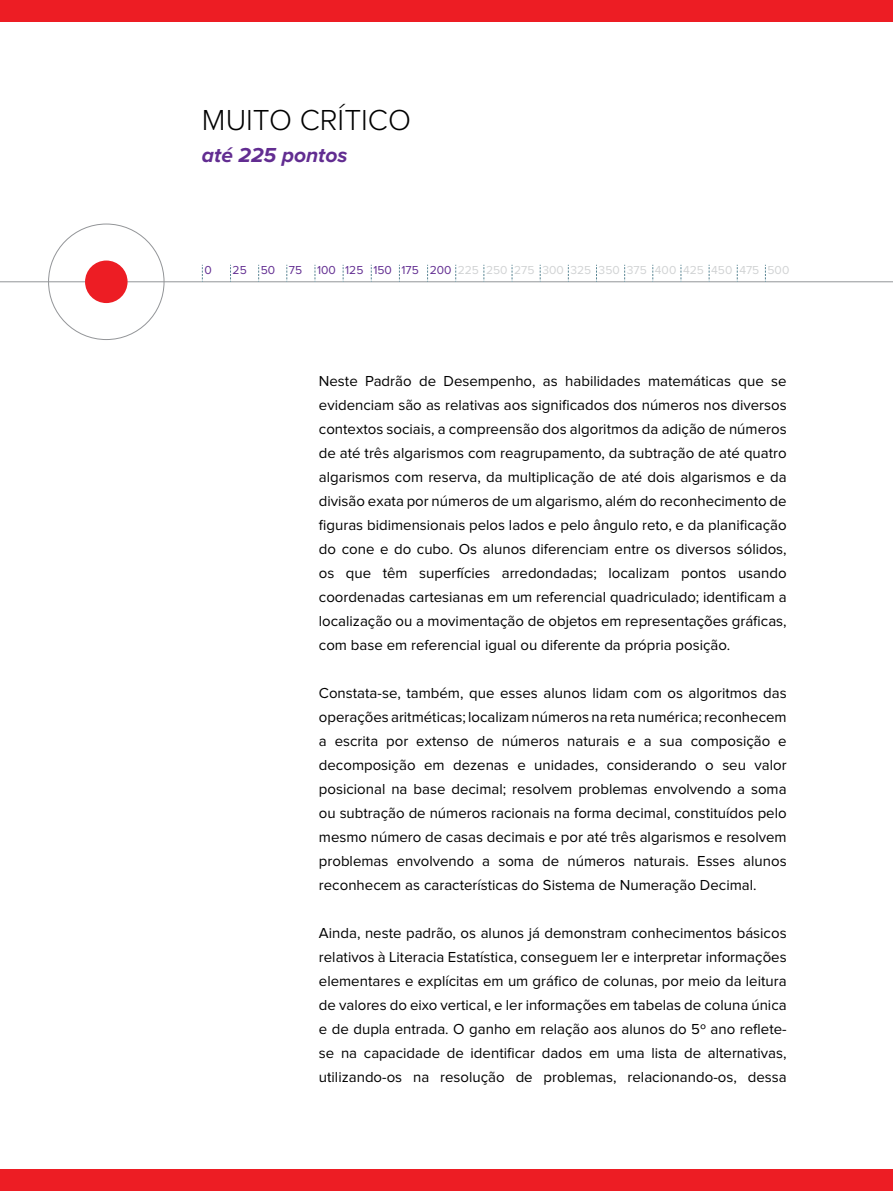
<style>
.page{position:relative;width:893px;height:1191px;background:#fff}
.page>*{position:absolute;margin:0;border:0;box-sizing:border-box;transform-origin:0 0}
.t1{font:300 30px "Proxima Nova";color:#000}
.t2{font:italic 700 21px "Proxima Nova";color:#622d91}
.t3{font:15px/24px "Proxima Nova";color:#000;text-align:justify}
.t4{font:12px "Proxima Nova";color:#d1d3d4}
.t5{font:12px "Proxima Nova";color:#622d91}
.s1{color:#622d91}
</style>
<div class="page">
<hr style="left:0;top:281px;width:893px;height:1px;background:#939598">
<div style="left:85px;top:260px;width:43px;height:43px;background:#ed1d24;border-radius:50%"></div>
<svg style="left:202px;top:265px;width:1px;height:17px"></svg>
<svg style="left:230px;top:265px;width:1px;height:17px"></svg>
<svg style="left:258px;top:265px;width:1px;height:17px"></svg>
<svg style="left:286px;top:265px;width:1px;height:17px"></svg>
<svg style="left:315px;top:265px;width:1px;height:17px"></svg>
<svg style="left:343px;top:265px;width:1px;height:17px"></svg>
<svg style="left:371px;top:265px;width:1px;height:17px"></svg>
<svg style="left:399px;top:265px;width:1px;height:17px"></svg>
<svg style="left:427px;top:265px;width:1px;height:17px"></svg>
<svg style="left:455px;top:265px;width:1px;height:17px"></svg>
<svg style="left:483px;top:265px;width:1px;height:17px"></svg>
<svg style="left:512px;top:265px;width:1px;height:17px"></svg>
<svg style="left:540px;top:265px;width:1px;height:17px"></svg>
<svg style="left:568px;top:265px;width:1px;height:17px"></svg>
<svg style="left:596px;top:265px;width:1px;height:17px"></svg>
<svg style="left:624px;top:265px;width:1px;height:17px"></svg>
<svg style="left:652px;top:265px;width:1px;height:17px"></svg>
<svg style="left:681px;top:265px;width:1px;height:17px"></svg>
<svg style="left:709px;top:265px;width:1px;height:17px"></svg>
<svg style="left:737px;top:265px;width:1px;height:17px"></svg>
<svg style="left:765px;top:265px;width:1px;height:17px"></svg>
<div style="left:0;top:0;width:892px;height:21px;background:#ed1d24"></div>
<div style="left:0;top:1169px;width:892px;height:22px;background:#ed1d24"></div>
<h1 class="t1" style="left:202px;top:106px;width:41px">MUITO</h1>
<h1 class="t1" style="left:300px;top:106px;width:17px">CRÍTICO</h1>
<h2 class="t2" style="left:202px;top:146px;width:147px">até 225 pontos</h2>
<p class="t5" style="left:204px;top:265px;width:9px">0</p>
<p class="t4" style="left:233px;top:265px;width:558px"><span class="s1">25 50 75 100 125 150 175 200</span> 225 250 275 300 325 350 375 400 425 450 475 500</p>
<p class="t3" style="left:319px;top:370px;width:469px">Neste Padrão de Desempenho, as habilidades matemáticas que se evidenciam são as relativas aos significados dos números nos diversos contextos sociais, a compreensão dos algoritmos da adição de números de até três algarismos com reagrupamento, da subtração de até quatro algarismos com reserva, da multiplicação de até dois algarismos e da divisão exata por números de um algarismo, além do reconhecimento de figuras bidimensionais pelos lados e pelo ângulo reto, e da planificação do cone e do cubo. Os alunos diferenciam entre os diversos sólidos, os que têm superfícies arredondadas; localizam pontos usando coordenadas cartesianas em um referencial quadriculado; identificam a localização ou a movimentação de objetos em representações gráficas, com base em referencial igual ou diferente da própria posição.</p>
<p class="t3" style="left:319px;top:682px;width:469px">Constata-se, também, que esses alunos lidam com os algoritmos das operações aritméticas; localizam números na reta numérica; reconhecem a escrita por extenso de números naturais e a sua composição e decomposição em dezenas e unidades, considerando o seu valor posicional na base decimal; resolvem problemas envolvendo a soma ou subtração de números racionais na forma decimal, constituídos pelo mesmo número de casas decimais e por até três algarismos e resolvem problemas envolvendo a soma de números naturais. Esses alunos reconhecem as características do Sistema de Numeração Decimal.</p>
<p class="t3" style="left:319px;top:922px;width:469px">Ainda, neste padrão, os alunos já demonstram conhecimentos básicos relativos à Literacia Estatística, conseguem ler e interpretar informações elementares e explícitas em um gráfico de colunas, por meio da leitura de valores do eixo vertical, e ler informações em tabelas de coluna única e de dupla entrada. O ganho em relação aos alunos do 5º ano reflete&shy;se na capacidade de identificar dados em uma lista de alternativas, utilizando-os na resolução de problemas, relacionando-os, dessa</p>
</div>
